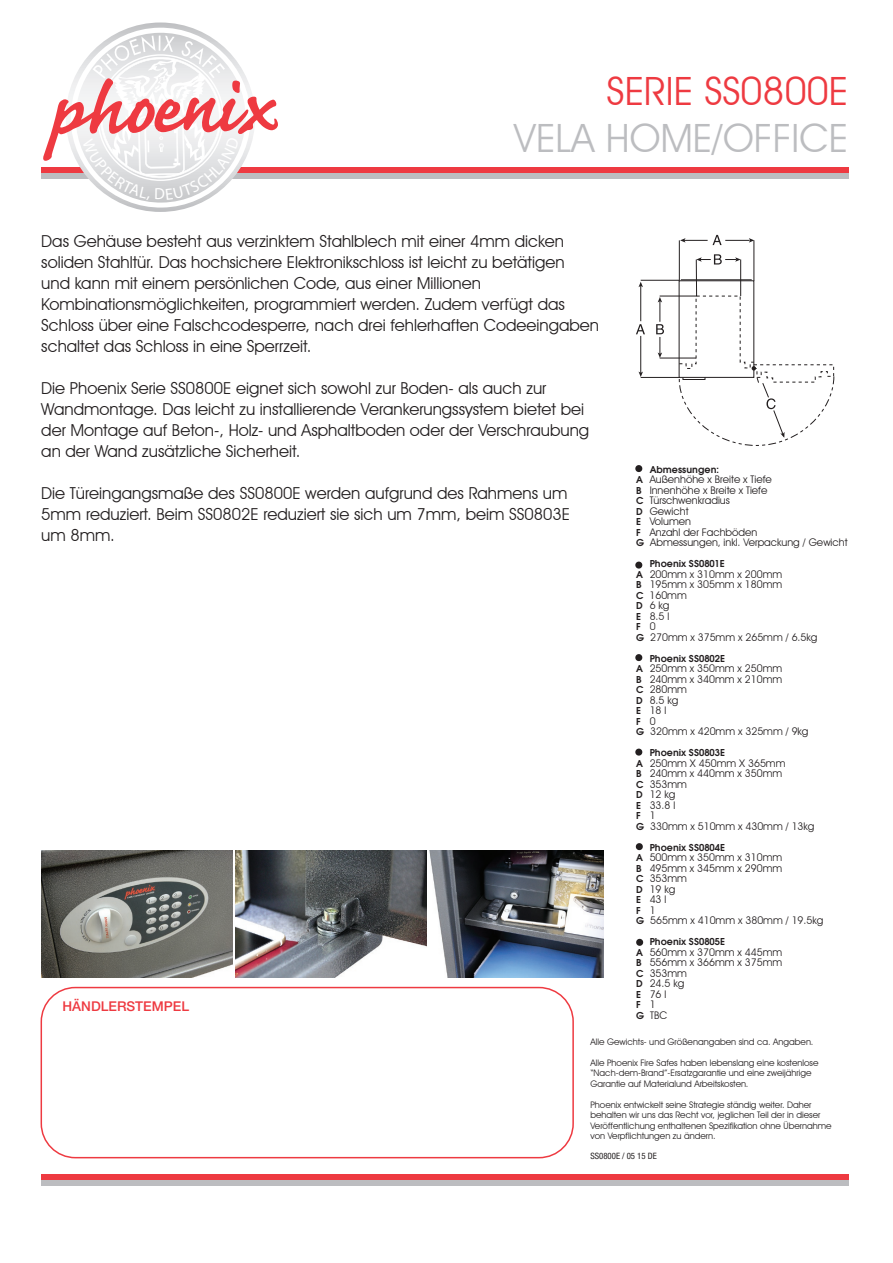
<style>
.page{position:relative;width:893px;height:1263px;background:#fff}
.page>*{position:absolute;margin:0;border:0;box-sizing:border-box;transform-origin:0 0}
.t1{font:39px "Avant Garde IT Cby BT";color:#bcbdc0}
.t2{font:39px "Avant Garde IT Cby BT";color:#ee3a41}
.t3{font:16.5px/21px "Avant Garde IT Cby BT";color:#231f20}
.t4{font:500 13.5px "Helvetica Neue";color:#ee3a41}
.t5{font:10.5px/10.5px "Avant Garde IT Cby BT";color:#231f20}
.t6{font:600 10.5px "Avant Garde ITC";color:#231f20}
.t7{font:9px/10.5px "Avant Garde IT Cby BT";color:#231f20}
.t8{font:condensed 8.7px "Helvetica Neue";color:#231f20}
.s1{font-family:"Avant Garde ITC";font-weight:600}
.s2{font-family:"Avant Garde IT Cby BT";font-weight:400}
</style>
<div class="page">
<div style="left:41px;top:168px;width:808px;height:5px;background:#ee3a41"></div>
<div style="left:41px;top:173px;width:808px;height:5px;background:#bcbdc0"></div>
<div style="left:41px;top:987px;width:533px;height:171px;border:2px solid #ee3a41;border-radius:34px"></div>
<svg style="left:635px;top:465px;width:7px;height:7px"></svg>
<svg style="left:635px;top:562px;width:7px;height:7px"></svg>
<svg style="left:635px;top:654px;width:7px;height:7px"></svg>
<svg style="left:635px;top:749px;width:7px;height:7px"></svg>
<hr style="left:640px;top:336px;width:1px;height:38px;background:#231f20">
<svg style="left:638px;top:282px;width:5px;height:5px"></svg>
<svg style="left:638px;top:372px;width:5px;height:5px"></svg>
<hr style="left:640px;top:286px;width:1px;height:35px;background:#231f20">
<hr style="left:641px;top:280px;width:38px;height:1px;background:#231f20">
<hr style="left:641px;top:377px;width:38px;height:1px;background:#231f20">
<hr style="left:679px;top:240px;width:1px;height:41px;background:#231f20">
<hr style="left:754px;top:240px;width:1px;height:41px;background:#231f20">
<svg style="left:636px;top:324px;width:9px;height:10px"></svg>
<svg style="left:680px;top:235px;width:74px;height:10px"></svg>
<svg style="left:656px;top:254px;width:178px;height:192px"></svg>
<svg style="left:636px;top:843px;width:7px;height:7px"></svg>
<div style="left:41px;top:1175px;width:807px;height:5px;background:#ee3a41"></div>
<div style="left:41px;top:1180px;width:807px;height:5px;background:#bcbdc0"></div>
<svg style="left:636px;top:939px;width:7px;height:7px"></svg>
<img style="left:41px;top:850px;width:192px;height:128px">
<img style="left:426px;top:850px;width:178px;height:128px">
<img style="left:235px;top:850px;width:191px;height:128px">
<svg style="left:42px;top:27px;width:236px;height:181px"></svg>
<h1 class="t2" style="left:606px;top:67px;width:243px">SERIE SS0800E</h1>
<h1 class="t1" style="left:514px;top:114px;width:335px">VELA HOME/OFFICE</h1>
<p class="t3" style="left:41px;top:231px;width:559px">Das Gehäuse besteht aus verzinktem Stahlblech mit einer 4mm dicken soliden Stahltür. Das hochsichere Elektronikschloss ist leicht zu betätigen<br>und kann mit einem persönlichen Code, aus einer Millionen Kombinationsmöglichkeiten, programmiert werden. Zudem verfügt das Schloss über eine Falschcodesperre, nach drei fehlerhaften Codeeingaben schaltet das Schloss in eine Sperrzeit.</p>
<p class="t3" style="left:41px;top:378px;width:549px">Die Phoenix Serie SS0800E eignet sich sowohl zur Boden- als auch zur Wandmontage. Das leicht zu installierende Verankerungssystem bietet bei der Montage auf Beton-, Holz- und Asphaltboden oder der Verschraubung an der Wand zusätzliche Sicherheit.</p>
<p class="t3" style="left:41px;top:483px;width:530px">Die Türeingangsmaße des SS0800E werden aufgrund des Rahmens um<br>5mm reduziert. Beim SS0802E reduziert sie sich um 7mm, beim SS0803E um 8mm.</p>
<p class="t6" style="left:650px;top:463px;width:71px">Abmessungen:</p>
<p class="t5" style="left:636px;top:474px;width:213px"><span class="s1">A</span> Außenhöhe x Breite x Tiefe<br><span class="s1">B</span> Innenhöhe x Breite x Tiefe<br><span class="s1">C</span> Türschwenkradius<br><span class="s1">D</span> Gewicht<br><span class="s1">E</span> Volumen<br><span class="s1">F</span> Anzahl der Fachböden<br><span class="s1">G</span> Abmessungen, inkl. Verpackung / Gewicht</p>
<p class="t6" style="left:650px;top:557px;width:76px">Phoenix SS0801E</p>
<p class="t5" style="left:636px;top:568px;width:148px"><span class="s1">A</span> 200mm x 310mm x 200mm<br><span class="s1">B</span> 195mm x 305mm x 180mm<br><span class="s1">C</span> 160mm<br><span class="s1">D</span> 6 kg<br><span class="s1">E</span> 8.5 l</p>
<p class="t6" style="left:636px;top:620px;width:21px">F <span class="s2">0</span></p>
<p class="t5" style="left:636px;top:631px;width:183px"><span class="s1">G</span> 270mm x 375mm x 265mm / 6.5kg</p>
<p class="t6" style="left:650px;top:652px;width:77px">Phoenix SS0802E</p>
<p class="t5" style="left:636px;top:663px;width:148px"><span class="s1">A</span> 250mm x 350mm x 250mm<br><span class="s1">B</span> 240mm x 340mm x 210mm<br><span class="s1">C</span> 280mm<br><span class="s1">D</span> 8.5 kg<br><span class="s1">E</span> 18 l</p>
<p class="t6" style="left:636px;top:715px;width:21px">F <span class="s2">0</span></p>
<p class="t5" style="left:636px;top:726px;width:174px"><span class="s1">G</span> 320mm x 420mm x 325mm / 9kg</p>
<p class="t6" style="left:650px;top:746px;width:77px">Phoenix SS0803E</p>
<p class="t5" style="left:636px;top:757px;width:151px"><span class="s1">A</span> 250mm X 450mm X 365mm<br><span class="s1">B</span> 240mm x 440mm x 350mm<br><span class="s1">C</span> 353mm<br><span class="s1">D</span> 12 kg<br><span class="s1">E</span> 33.8 l</p>
<p class="t6" style="left:636px;top:809px;width:21px">F <span class="s2">1</span></p>
<p class="t5" style="left:636px;top:820px;width:180px"><span class="s1">G</span> 330mm x 510mm x 430mm / 13kg</p>
<p class="t6" style="left:650px;top:841px;width:77px">Phoenix SS0804E</p>
<p class="t5" style="left:636px;top:852px;width:148px"><span class="s1">A</span> 500mm x 350mm x 310mm<br><span class="s1">B</span> 495mm x 345mm x 290mm<br><span class="s1">C</span> 353mm<br><span class="s1">D</span> 19 kg<br><span class="s1">E</span> 43 l</p>
<p class="t6" style="left:636px;top:904px;width:21px">F <span class="s2">1</span></p>
<p class="t5" style="left:636px;top:915px;width:189px"><span class="s1">G</span> 565mm x 410mm x 380mm / 19.5kg</p>
<p class="t6" style="left:650px;top:935px;width:77px">Phoenix SS0805E</p>
<p class="t5" style="left:636px;top:946px;width:148px"><span class="s1">A</span> 560mm x 370mm x 445mm<br><span class="s1">B</span> 556mm x 366mm x 375mm<br><span class="s1">C</span> 353mm<br><span class="s1">D</span> 24.5 kg<br><span class="s1">E</span> 76 l</p>
<p class="t6" style="left:636px;top:998px;width:21px">F <span class="s2">1</span></p>
<p class="t5" style="left:636px;top:1009px;width:33px"><span class="s1">G</span> TBC</p>
<p class="t7" style="left:590px;top:1036px;width:225px">Alle Gewichts- und Größenangaben sind ca. Angaben.</p>
<p class="t7" style="left:590px;top:1057px;width:230px">Alle Phoenix Fire Safes haben lebenslang eine kostenlose “Nach-dem-Brand”-Ersatzgarantie und eine zweijährige<br>Garantie auf Materialund Arbeitskosten.</p>
<p class="t7" style="left:590px;top:1099px;width:243px">Phoenix entwickelt seine Strategie ständig weiter. Daher behalten wir uns das Recht vor, jeglichen Teil der in dieser Veröffentlichung enthaltenen Spezifikation ohne Übernahme von Verpflichtungen zu ändern.</p>
<p class="t8" style="left:590px;top:1151px;width:68px">SS0800E / 05 15 DE</p>
<p class="t4" style="left:63px;top:998px;width:128px">HÄNDLERSTEMPEL</p>
</div>
